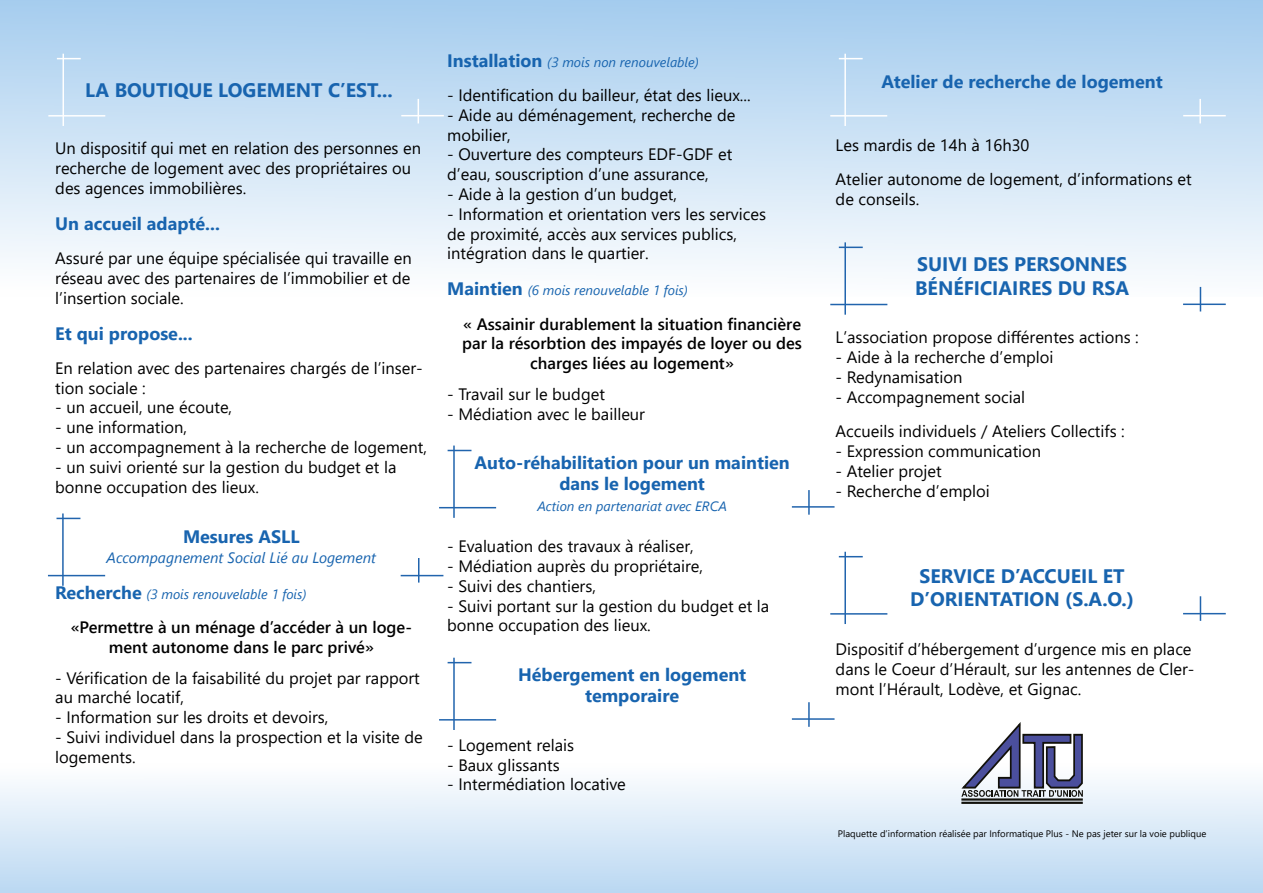
<style>
.page{position:relative;width:1263px;height:893px;background:#fff}
.page>*{position:absolute;margin:0;border:0;box-sizing:border-box;transform-origin:0 0}
.t1{font:700 19.5px/23.4px "Segoe UI";color:#1864af}
.t2{font:700 18px/21px "Segoe UI";color:#1864af;text-align:center}
.t3{font:16.5px/19.8px "Segoe UI";color:#000}
.t4{font:600 16.5px/19.8px "Segoe UI";color:#000;text-align:center}
.t5{font:italic 15px "Segoe UI";color:#1864af}
.t6{font:italic 13.5px "Segoe UI";color:#1864af}
.t7{font:9.45px "Segoe UI";color:#000}
.s1{font-weight:700;font-style:normal;font-size:18px}
</style>
<div class="page">
<div style="left:0;top:0;width:1263px;height:297px;background:linear-gradient(to bottom,#a4cbee,#fefefe)"></div>
<div style="left:0;top:763px;width:1263px;height:130px;background:linear-gradient(to bottom,#fffefe,#bad8f2)"></div>
<svg style="left:1200px;top:596px;width:1px;height:25px"></svg>
<hr style="left:1183px;top:613px;width:43px;height:1px;background:#2164ad">
<hr style="left:844px;top:552px;width:2px;height:72px;background:#2164ad">
<svg style="left:839px;top:556px;width:24px;height:1px"></svg>
<hr style="left:830px;top:613px;width:57px;height:2px;background:#2164ad">
<svg style="left:961px;top:722px;width:123px;height:75px"></svg>
<hr style="left:961px;top:798px;width:122px;height:2px;background:#12110b">
<hr style="left:961px;top:802px;width:122px;height:2px;background:#12110b">
<svg style="left:1200px;top:287px;width:1px;height:24px"></svg>
<hr style="left:1183px;top:304px;width:43px;height:1px;background:#2164ad">
<hr style="left:844px;top:242px;width:2px;height:73px;background:#2164ad">
<svg style="left:839px;top:247px;width:24px;height:1px"></svg>
<hr style="left:830px;top:304px;width:57px;height:1px;background:#2164ad">
<svg style="left:418px;top:558px;width:1px;height:25px"></svg>
<hr style="left:401px;top:575px;width:42px;height:1px;background:#2164ad">
<hr style="left:62px;top:513px;width:2px;height:73px;background:#2164ad">
<svg style="left:57px;top:518px;width:23px;height:1px"></svg>
<hr style="left:48px;top:575px;width:57px;height:1px;background:#2164ad">
<svg style="left:418px;top:99px;width:1px;height:24px"></svg>
<hr style="left:401px;top:115px;width:43px;height:1px;background:#fff">
<hr style="left:63px;top:54px;width:1px;height:72px;background:#fff">
<svg style="left:57px;top:58px;width:24px;height:1px"></svg>
<hr style="left:48px;top:115px;width:57px;height:2px;background:#fff">
<hr style="left:1199px;top:99px;width:2px;height:24px;background:#fff">
<hr style="left:1183px;top:115px;width:43px;height:1px;background:#fff">
<hr style="left:844px;top:54px;width:2px;height:72px;background:#fff">
<svg style="left:839px;top:58px;width:24px;height:1px"></svg>
<hr style="left:830px;top:115px;width:57px;height:2px;background:#fff">
<hr style="left:808px;top:490px;width:2px;height:25px;background:#2164ad">
<hr style="left:792px;top:506px;width:42px;height:2px;background:#2164ad">
<hr style="left:453px;top:446px;width:2px;height:72px;background:#2164ad">
<svg style="left:448px;top:450px;width:23px;height:1px"></svg>
<hr style="left:439px;top:507px;width:57px;height:1px;background:#2164ad">
<hr style="left:808px;top:702px;width:2px;height:25px;background:#2164ad">
<hr style="left:792px;top:718px;width:42px;height:2px;background:#2164ad">
<hr style="left:453px;top:658px;width:2px;height:72px;background:#2164ad">
<svg style="left:448px;top:662px;width:23px;height:1px"></svg>
<hr style="left:439px;top:719px;width:57px;height:2px;background:#2164ad">
<p class="t1" style="left:85px;top:77px;width:309px">LA BOUTIQUE LOGEMENT C’EST...</p>
<p class="t3" style="left:55px;top:137px;width:367px">Un dispositif qui met en relation des personnes en recherche de logement avec des propriétaires ou des agences immobilières.</p>
<p class="t2" style="left:55px;top:212px;width:166px">Un accueil adapté...</p>
<p class="t3" style="left:55px;top:247px;width:358px;text-align:justify">Assuré par une équipe spécialisée qui travaille en réseau avec des partenaires de l’immobilier et de l’insertion sociale.</p>
<p class="t2" style="left:55px;top:321px;width:139px">Et qui propose...</p>
<p class="t3" style="left:55px;top:357px;width:369px">En relation avec des partenaires chargés de l’inser&shy;tion sociale :</p>
<p class="t3" style="left:55px;top:396px;width:178px">- un accueil, une écoute,</p>
<p class="t3" style="left:55px;top:416px;width:133px">- une information,</p>
<p class="t3" style="left:55px;top:436px;width:373px">- un accompagnement à la recherche de logement,</p>
<p class="t3" style="left:55px;top:456px;width:343px">- un suivi orienté sur la gestion du budget et la bonne occupation des lieux.</p>
<p class="t2" style="left:183px;top:525px;width:118px">Mesures ASLL</p>
<p class="t5" style="left:107px;top:543px;width:271px">Accompagnement Social Lié au Logement</p>
<p class="t6" style="left:55px;top:581px;width:253px"><span class="s1">Recherche</span> (3 mois renouvelable 1 fois)</p>
<p class="t4" style="left:71px;top:616px;width:343px">«Permettre à un ménage d’accéder à un loge&shy;ment autonome dans le parc privé»</p>
<p class="t3" style="left:55px;top:666px;width:366px">- Vérification de la faisabilité du projet par rapport au marché locatif,</p>
<p class="t3" style="left:55px;top:706px;width:275px">- Information sur les droits et devoirs,</p>
<p class="t3" style="left:55px;top:726px;width:369px">- Suivi individuel dans la prospection et la visite de logements.</p>
<p class="t6" style="left:447px;top:49px;width:253px"><span class="s1">Installation</span> (3 mois non renouvelable)</p>
<p class="t3" style="left:447px;top:84px;width:305px">- Identification du bailleur, état des lieux...</p>
<p class="t3" style="left:447px;top:104px;width:290px">- Aide au déménagement, recherche de mobilier,</p>
<p class="t3" style="left:447px;top:143px;width:287px">- Ouverture des compteurs EDF-GDF et d’eau, souscription d’une assurance,</p>
<p class="t3" style="left:447px;top:183px;width:231px">- Aide à la gestion d’un budget,</p>
<p class="t3" style="left:447px;top:203px;width:320px">- Information et orientation vers les services de proximité, accès aux services publics, intégration dans le quartier.</p>
<p class="t6" style="left:447px;top:278px;width:242px"><span class="s1">Maintien</span> (6 mois renouvelable 1 fois)</p>
<p class="t4" style="left:462px;top:313px;width:341px">« Assainir durablement la situation financière par la résorbtion des impayés de loyer ou des charges liées au logement»</p>
<p class="t3" style="left:447px;top:383px;width:159px">- Travail sur le budget</p>
<p class="t3" style="left:447px;top:402px;width:199px">- Médiation avec le bailleur</p>
<p class="t2" style="left:475px;top:451px;width:317px">Auto-réhabilitation pour un maintien dans le logement</p>
<p class="t6" style="left:537px;top:494px;width:191px">Action en partenariat avec ERCA</p>
<p class="t3" style="left:447px;top:535px;width:248px">- Evaluation des travaux à réaliser,</p>
<p class="t3" style="left:447px;top:555px;width:257px">- Médiation auprès du propriétaire,</p>
<p class="t3" style="left:447px;top:575px;width:150px">- Suivi des chantiers,</p>
<p class="t3" style="left:447px;top:594px;width:324px">- Suivi portant sur la gestion du budget et la bonne occupation des lieux.</p>
<p class="t2" style="left:518px;top:663px;width:230px">Hébergement en logement temporaire</p>
<p class="t3" style="left:447px;top:734px;width:128px">- Logement relais</p>
<p class="t3" style="left:447px;top:753px;width:114px">- Baux glissants</p>
<p class="t3" style="left:447px;top:773px;width:180px">- Intermédiation locative</p>
<p class="t2" style="left:881px;top:70px;width:283px">Atelier de recherche de logement</p>
<p class="t3" style="left:836px;top:126px;width:358px;line-height:34.2px">Les mardis de 14h à 16h30<br>Atelier autonome de logement, d’informations et</p>
<p class="t3" style="left:836px;top:188px;width:85px">de conseils.</p>
<p class="t1" style="left:915px;top:251px;width:215px">SUIVI DES PERSONNES<br>BÉNÉFICIAIRES DU RSA</p>
<p class="t3" style="left:836px;top:326px;width:305px">L’association propose différentes actions :</p>
<p class="t3" style="left:836px;top:346px;width:219px">- Aide à la recherche d’emploi</p>
<p class="t3" style="left:836px;top:366px;width:128px">- Redynamisation</p>
<p class="t3" style="left:836px;top:378px;width:291px;line-height:34.2px">- Accompagnement social<br>Accueils individuels / Ateliers Collectifs :</p>
<p class="t3" style="left:836px;top:440px;width:207px">- Expression communication</p>
<p class="t3" style="left:836px;top:459px;width:108px">- Atelier projet</p>
<p class="t3" style="left:836px;top:479px;width:156px">- Recherche d’emploi</p>
<p class="t1" style="left:910px;top:563px;width:226px;text-align:center">SERVICE D’ACCUEIL ET<br>D’ORIENTATION (S.A.O.)</p>
<p class="t3" style="left:836px;top:638px;width:360px">Dispositif d’hébergement d’urgence mis en place dans le Coeur d’Hérault, sur les antennes de Cler&shy;mont l’Hérault, Lodève, et Gignac.</p>
<p class="t7" style="left:838px;top:825px;width:370px">Plaquette d’information réalisée par Informatique Plus - Ne pas jeter sur la voie publique</p>
</div>
